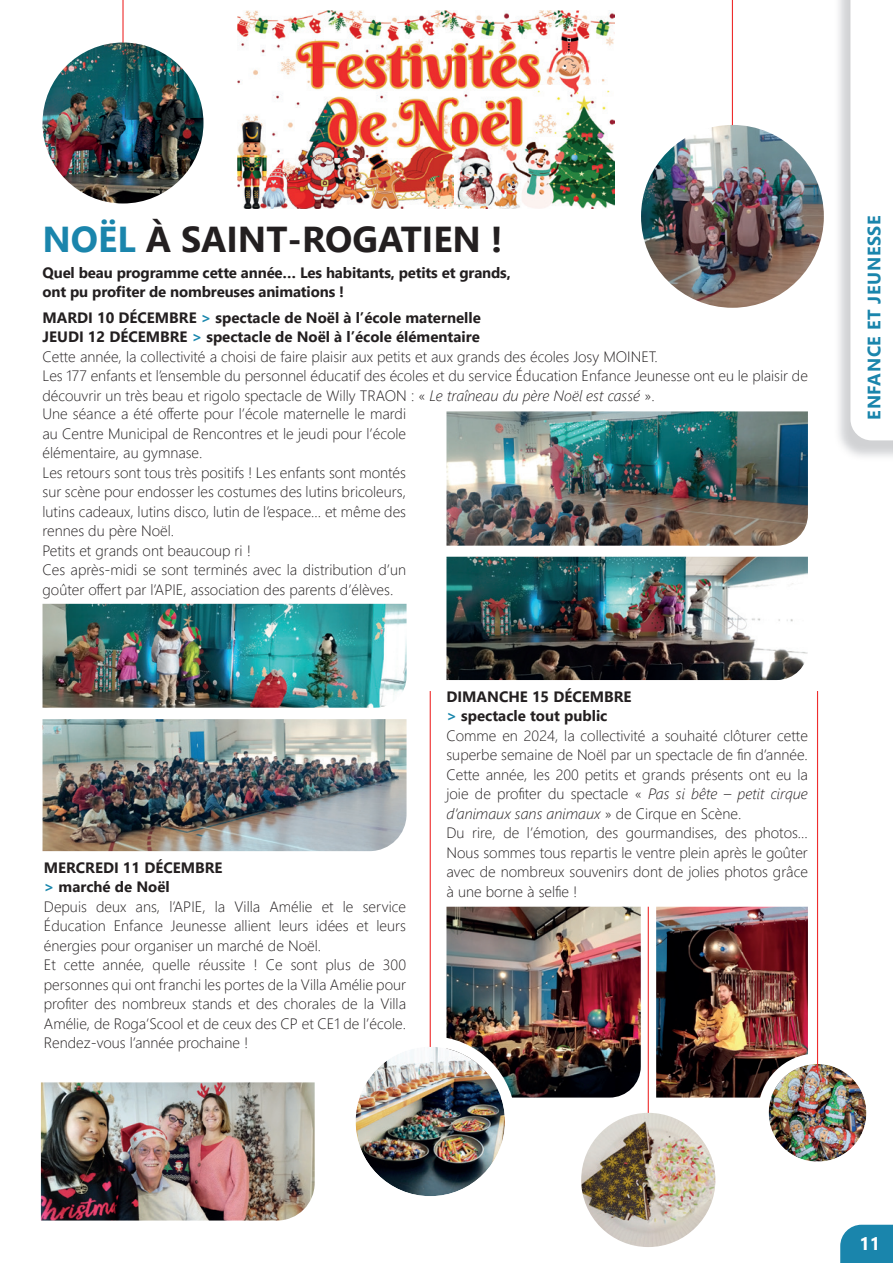
<style>
.page{position:relative;width:893px;height:1263px;background:#fff}
.page>*{position:absolute;margin:0;border:0;box-sizing:border-box;transform-origin:0 0}
.t1{font:700 36px "Segoe UI";color:#231f20}
.t2{font:700 18px "Segoe UI";letter-spacing:.035em;color:#1a85ac}
.t3{font:700 18px "Segoe UI";color:#fff}
.t4{font:300 15px/19.5px "Segoe UI";color:#231f20}
.t5{font:700 15px/19.5px "Segoe UI";letter-spacing:-.01em;color:#231f20}
.s1{color:#1a85ac}
.s2{font-weight:700}
.s3{font-weight:700;color:#1886ac}
.s4{font-style:italic}
</style>
<div class="page">
<div style="left:840px;top:1225px;width:53px;height:38px;background:#1a85ac"></div>
<svg style="left:850px;top:0;width:18px;height:440px"></svg>
<img style="left:237px;top:10px;width:377px;height:198px">
<img style="left:446px;top:907px;width:195px;height:190px">
<img style="left:656px;top:907px;width:152px;height:190px">
<img style="left:641px;top:125px;width:183px;height:183px;border-radius:91px">
<img style="left:446px;top:411px;width:362px;height:135px">
<img style="left:43px;top:719px;width:364px;height:132px">
<img style="left:446px;top:557px;width:362px;height:123px">
<img style="left:41px;top:1082px;width:274px;height:138px">
<img style="left:769px;top:1064px;width:97px;height:98px;border-radius:49px">
<div style="left:758px;top:1053px;width:119px;height:119px;border:10px solid #fff;border-radius:50%"></div>
<img style="left:43px;top:604px;width:364px;height:104px">
<hr style="left:732px;top:0;width:1px;height:125px;background:#ee2d2d">
<img style="left:356px;top:1047px;width:149px;height:149px;border-radius:75px">
<div style="left:345px;top:1036px;width:170px;height:171px;border:10px solid #fff;border-radius:50%"></div>
<hr style="left:430px;top:691px;width:1px;height:356px;background:#ee2d2d">
<hr style="left:817px;top:691px;width:1px;height:381px;background:#ee2d2d">
<hr style="left:648px;top:907px;width:1px;height:214px;background:#ee2d2d">
<img style="left:581px;top:1113px;width:134px;height:134px;border-radius:67px">
<hr style="left:122px;top:0;width:2px;height:83px;background:#ee2d2d">
<img style="left:43px;top:43px;width:160px;height:160px;border-radius:80px">
<h1 class="t1" style="left:43px;top:206px;width:462px"><span class="s1">NOËL</span> À SAINT-ROGATIEN !</h1>
<p class="t5" style="left:43px;top:261px;width:470px">Quel beau programme cette année… Les habitants, petits et grands, ont pu profiter de nombreuses animations !</p>
<p class="t4" style="left:43px;top:306px;width:767px"><span class="s2">MARDI 10 DÉCEMBRE</span> <span class="s3">&gt;</span> <span class="s2">spectacle de Noël à l’école maternelle<br>JEUDI 12 DÉCEMBRE</span> <span class="s3">&gt;</span> <span class="s2">spectacle de Noël à l’école élémentaire<br></span>Cette année, la collectivité a choisi de faire plaisir aux petits et aux grands des écoles Josy MOINET.<br>Les 177 enfants et l’ensemble du personnel éducatif des écoles et du service Éducation Enfance Jeunesse ont eu le plaisir de découvrir un très beau et rigolo spectacle de Willy TRAON : « <span class="s4">Le traîneau du père Noël est cassé</span> ».</p>
<p class="t4" style="left:43px;top:403px;width:365px">Une séance a été offerte pour l’école maternelle le mardi au Centre Municipal de Rencontres et le jeudi pour l’école élémentaire, au gymnase.<br>Les retours sont tous très positifs ! Les enfants sont montés sur scène pour endosser les costumes des lutins bricoleurs, lutins cadeaux, lutins disco, lutin de l’espace… et même des rennes du père Noël.<br>Petits et grands ont beaucoup ri !<br>Ces après-midi se sont terminés avec la distribution d’un goûter offert par l’APIE, association des parents d’élèves.</p>
<p class="t4" style="left:44px;top:856px;width:364px"><span class="s2">MERCREDI 11 DÉCEMBRE<br></span><span class="s3">&gt;</span> <span class="s2">marché de Noël<br></span>Depuis deux ans, l’APIE, la Villa Amélie et le service Éducation Enfance Jeunesse allient leurs idées et leurs énergies pour organiser un marché de Noël.<br>Et cette année, quelle réussite ! Ce sont plus de 300 personnes qui ont franchi les portes de la Villa Amélie pour profiter des nombreux stands et des chorales de la Villa Amélie, de Roga’Scool et de ceux des CP et CE1 de l’école.<br>Rendez-vous l’année prochaine !</p>
<p class="t4" style="left:446px;top:685px;width:363px"><span class="s2">DIMANCHE 15 DÉCEMBRE<br></span><span class="s3">&gt;</span> <span class="s2">spectacle tout public<br></span>Comme en 2024, la collectivité a souhaité clôturer cette superbe semaine de Noël par un spectacle de fin d’année.<br>Cette année, les 200 petits et grands présents ont eu la joie de profiter du spectacle « <span class="s4">Pas si bête – petit cirque d’animaux sans animaux</span> » de Cirque en Scène.<br>Du rire, de l’émotion, des gourmandises, des photos… Nous sommes tous repartis le ventre plein après le goûter avec de nombreux souvenirs dont de jolies photos grâce à une borne à selfie !</p>
<p class="t2" style="left:857px;top:420px;width:206px;rotate:-90deg">ENFANCE ET JEUNESSE</p>
<p class="t3" style="left:859px;top:1226px;width:22px">11</p>
</div>
